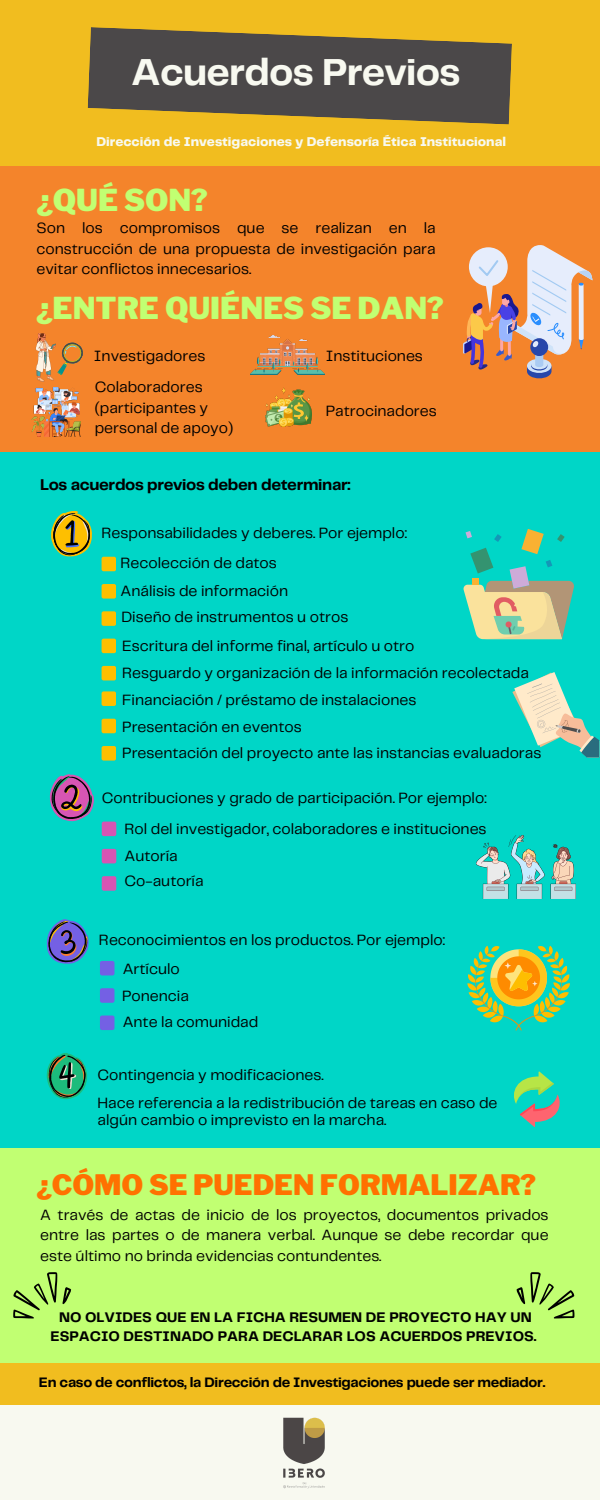
<style>
.page{position:relative;width:600px;height:1500px;background:#f1bd1f}
.page>*{position:absolute;margin:0;border:0;box-sizing:border-box;transform-origin:0 0}
.t1{font:700 39px "Telegraf";letter-spacing:-.02em;color:#f8f9f0}
.t2{font:900 30px "Libre Franklin";color:#c1ff72}
.t3{font:900 28px "Libre Franklin";color:#ff7100}
.t4{font:700 16.2px "Telegraf";letter-spacing:-.02em;color:#000}
.t5{font:15.5px/20.2px "Telegraf";color:#000;text-align:justify}
.t6{font:700 14.5px/18.8px "Telegraf";color:#000;text-align:center}
.t7{font:700 14.2px "Telegraf";letter-spacing:-.02em;color:#000}
.t8{font:800 13.2px "Telegraf";color:#f8f9f0}
</style>
<div class="page">
<div style="left:0;top:1405px;width:600px;height:95px;background:#f8f9f0"></div>
<img style="left:283px;top:1417px;width:42px;height:72px">
<div style="left:0;top:1144px;width:600px;height:219px;background:#c1ff72"></div>
<div style="left:0;top:166px;width:600px;height:287px;background:#f4842b"></div>
<div style="left:0;top:452px;width:600px;height:695px;background:#00d6c7"></div>
<svg style="left:463px;top:245px;width:130px;height:133px"></svg>
<svg style="left:88px;top:27px;width:424px;height:98px;fill:#4b4849"></svg>
<svg style="left:51px;top:511px;width:41px;height:46px"></svg>
<svg style="left:50px;top:774px;width:44px;height:47px"></svg>
<svg style="left:47px;top:919px;width:42px;height:45px"></svg>
<svg style="left:47px;top:1053px;width:40px;height:46px"></svg>
<div style="left:102px;top:557px;width:14px;height:14px;background:#febf00;border-radius:2px"></div>
<div style="left:102px;top:584px;width:14px;height:15px;background:#febf00;border-radius:2px"></div>
<div style="left:102px;top:611px;width:14px;height:15px;background:#febf00;border-radius:2px"></div>
<div style="left:102px;top:639px;width:14px;height:14px;background:#febf00;border-radius:2px"></div>
<div style="left:102px;top:666px;width:14px;height:14px;background:#febf00;border-radius:2px"></div>
<div style="left:102px;top:691px;width:14px;height:15px;background:#febf00;border-radius:2px"></div>
<div style="left:102px;top:719px;width:14px;height:14px;background:#febf00;border-radius:2px"></div>
<div style="left:102px;top:746px;width:14px;height:15px;background:#febf00;border-radius:2px"></div>
<div style="left:102px;top:822px;width:14px;height:14px;background:#d755b3;border-radius:2px"></div>
<div style="left:102px;top:849px;width:14px;height:14px;background:#d755b3;border-radius:2px"></div>
<div style="left:102px;top:876px;width:14px;height:15px;background:#d755b3;border-radius:2px"></div>
<div style="left:100px;top:961px;width:14px;height:14px;background:#7460e4;border-radius:2px"></div>
<div style="left:100px;top:988px;width:14px;height:15px;background:#7460e4;border-radius:2px"></div>
<div style="left:100px;top:1016px;width:14px;height:14px;background:#7460e4;border-radius:2px"></div>
<svg style="left:516px;top:1272px;width:58px;height:47px"></svg>
<svg style="left:13px;top:1272px;width:58px;height:47px"></svg>
<svg style="left:463px;top:529px;width:111px;height:110px"></svg>
<svg style="left:512px;top:672px;width:87px;height:86px"></svg>
<svg style="left:467px;top:946px;width:103px;height:84px"></svg>
<img style="left:477px;top:835px;width:98px;height:64px">
<svg style="left:514px;top:1071px;width:46px;height:56px"></svg>
<img style="left:251px;top:336px;width:73px;height:38px">
<img style="left:266px;top:388px;width:45px;height:38px">
<img style="left:32px;top:387px;width:48px;height:50px">
<svg style="left:36px;top:333px;width:47px;height:49px"></svg>
<p class="t1" style="left:131px;top:55px;width:331px">Acuerdos Previos</p>
<h2 class="t8" style="left:96px;top:136px;width:411px">Dirección de Investigaciones y Defensoría Ética Institucional</h2>
<p class="t2" style="left:36px;top:182px;width:173px">¿QUÉ SON?</p>
<p class="t5" style="left:37px;top:219px;width:401px">Son los compromisos que se realizan en la construcción de una propuesta de investigación para evitar conflictos innecesarios.</p>
<h4 class="t2" style="left:36px;top:290px;width:409px">¿ENTRE QUIÉNES SE DAN?</h4>
<p class="t5" style="left:94px;top:347px;width:113px">Investigadores</p>
<h3 class="t5" style="left:326px;top:347px;width:99px">Instituciones</h3>
<p class="t5" style="left:95px;top:378px;width:140px;text-align:left">Colaboradores (participantes y personal de apoyo)</p>
<p class="t5" style="left:326px;top:402px;width:113px">Patrocinadores</p>
<p class="t4" style="left:40px;top:478px;width:312px">Los acuerdos previos deben determinar:</p>
<p class="t5" style="left:102px;top:524px;width:307px">Responsabilidades y deberes. Por ejemplo:</p>
<h4 class="t5" style="left:121px;top:554px;width:158px">Recolección de datos</h4>
<p class="t5" style="left:121px;top:581px;width:169px">Análisis de información</p>
<h4 class="t5" style="left:121px;top:608px;width:229px">Diseño de instrumentos u otros</h4>
<h4 class="t5" style="left:122px;top:636px;width:294px">Escritura del informe final, artículo u otro</h4>
<h4 class="t5" style="left:122px;top:663px;width:408px">Resguardo y organización de la información recolectada</h4>
<p class="t5" style="left:122px;top:690px;width:296px">Financiación / préstamo de instalaciones</p>
<h4 class="t5" style="left:122px;top:717px;width:181px">Presentación en eventos</h4>
<h4 class="t5" style="left:122px;top:744px;width:421px">Presentación del proyecto ante las instancias evaluadoras</h4>
<p class="t5" style="left:102px;top:788px;width:386px">Contribuciones y grado de participación. Por ejemplo:</p>
<p class="t5" style="left:125px;top:819px;width:364px">Rol del investigador, colaboradores e instituciones</p>
<h4 class="t5" style="left:125px;top:847px;width:55px">Autoría</h4>
<h4 class="t5" style="left:125px;top:871px;width:81px">Co-autoría</h4>
<h4 class="t5" style="left:99px;top:931px;width:348px">Reconocimientos en los productos. Por ejemplo:</h4>
<h4 class="t5" style="left:123px;top:959px;width:59px">Artículo</h4>
<p class="t5" style="left:122px;top:986px;width:68px">Ponencia</p>
<h4 class="t5" style="left:123px;top:1013px;width:137px">Ante la comunidad</h4>
<p class="t5" style="left:98px;top:1065px;width:228px">Contingencia y modificaciones.</p>
<h4 class="t5" style="left:98px;top:1096px;width:401px;line-height:16.5px">Hace referencia a la redistribución de tareas en caso de algún cambio o imprevisto en la marcha.</h4>
<h4 class="t3" style="left:37px;top:1168px;width:501px">¿CÓMO SE PUEDEN FORMALIZAR?</h4>
<p class="t5" style="left:40px;top:1206px;width:510px">A través de actas de inicio de los proyectos, documentos privados entre las partes o de manera verbal. Aunque se debe recordar que este último no brinda evidencias contundentes.</p>
<h2 class="t6" style="left:51px;top:1309px;width:488px">NO OLVIDES QUE EN LA FICHA RESUMEN DE PROYECTO HAY UN<br>ESPACIO DESTINADO PARA DECLARAR LOS ACUERDOS PREVIOS.</h2>
<h4 class="t7" style="left:39px;top:1377px;width:508px">En caso de conflictos, la Dirección de Investigaciones puede ser mediador.</h4>
</div>
